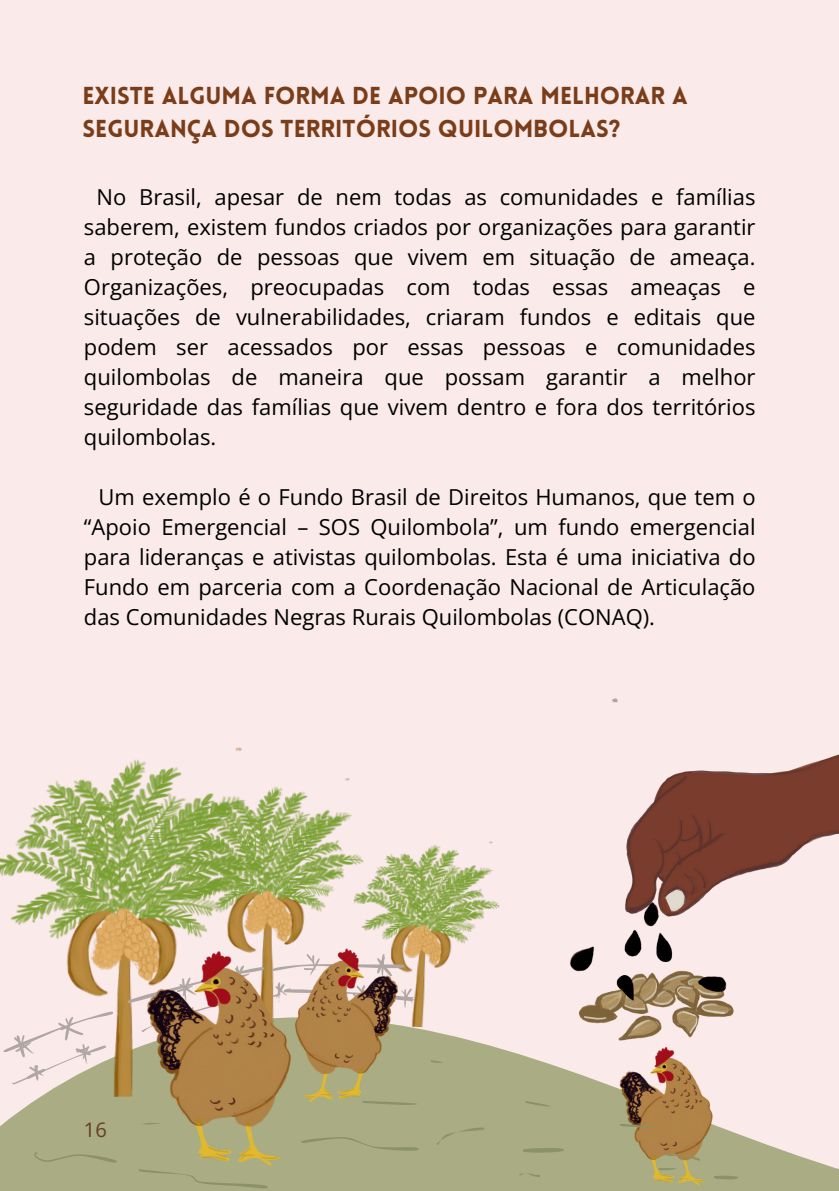
<style>
.page{position:relative;width:839px;height:1191px;background:#fff}
.page>*{position:absolute;margin:0;border:0;box-sizing:border-box;transform-origin:0 0}
.t1{font:900 24px/33px "Lovelo";color:#7a3d1a}
.t2{font:22px/30px "Open Sans";color:#000;text-align:justify}
.t3{font:20px "Open Sans";color:#643c21}
</style>
<div class="page">
<div style="left:0;top:0;width:838px;height:1191px;background:#faeaea"></div>
<svg style="left:0;top:1030px;width:838px;height:161px;fill:#aaad83"></svg>
<img style="left:269px;top:778px;width:83px;height:165px">
<img style="left:614px;top:1043px;width:107px;height:147px">
<img style="left:503px;top:754px;width:335px;height:289px">
<img style="left:0;top:747px;width:269px;height:352px">
<img style="left:345px;top:829px;width:159px;height:201px">
<svg style="left:612px;top:698px;width:6px;height:4px"></svg>
<svg style="left:3px;top:1011px;width:110px;height:74px"></svg>
<svg style="left:127px;top:965px;width:12px;height:67px"></svg>
<svg style="left:404px;top:954px;width:10px;height:54px"></svg>
<img style="left:286px;top:942px;width:118px;height:165px">
<img style="left:139px;top:943px;width:165px;height:231px">
<svg style="left:138px;top:1169px;width:130px;height:20px;background:#a6aa80"></svg>
<svg style="left:34px;top:1152px;width:83px;height:12px"></svg>
<svg style="left:141px;top:1122px;width:19px;height:3px"></svg>
<svg style="left:301px;top:1137px;width:118px;height:15px;background:#a5a87f"></svg>
<svg style="left:362px;top:1101px;width:55px;height:5px"></svg>
<svg style="left:430px;top:1060px;width:26px;height:4px"></svg>
<svg style="left:522px;top:1147px;width:42px;height:7px"></svg>
<svg style="left:525px;top:1101px;width:26px;height:6px"></svg>
<svg style="left:658px;top:1167px;width:39px;height:5px"></svg>
<svg style="left:619px;top:1124px;width:35px;height:5px"></svg>
<svg style="left:713px;top:1175px;width:25px;height:5px"></svg>
<svg style="left:666px;top:1154px;width:34px;height:7px"></svg>
<svg style="left:519px;top:1172px;width:21px;height:5px"></svg>
<svg style="left:436px;top:1126px;width:48px;height:19px"></svg>
<p class="t1" style="left:82px;top:79px;width:606px">EXISTE ALGUMA FORMA DE APOIO PARA MELHORAR A<br>SEGURANÇA DOS TERRITÓRIOS QUILOMBOLAS?</p>
<p class="t2" style="left:84px;top:182px;width:673px;text-indent:13px">No Brasil, apesar de nem todas as comunidades e famílias saberem, existem fundos criados por organizações para garantir a proteção de pessoas que vivem em situação de ameaça.<br>Organizações, preocupadas com todas essas ameaças e situações de vulnerabilidades, criaram fundos e editais que podem ser acessados por essas pessoas e comunidades quilombolas de maneira que possam garantir a melhor seguridade das famílias que vivem dentro e fora dos territórios quilombolas.</p>
<p class="t2" style="left:84px;top:482px;width:673px;text-indent:15px">Um exemplo é o Fundo Brasil de Direitos Humanos, que tem o “Apoio Emergencial – SOS Quilombola”, um fundo emergencial para lideranças e ativistas quilombolas. Esta é uma iniciativa do Fundo em parceria com a Coordenação Nacional de Articulação das Comunidades Negras Rurais Quilombolas (CONAQ).</p>
<p class="t3" style="left:84px;top:1117px;width:24px">16</p>
</div>
